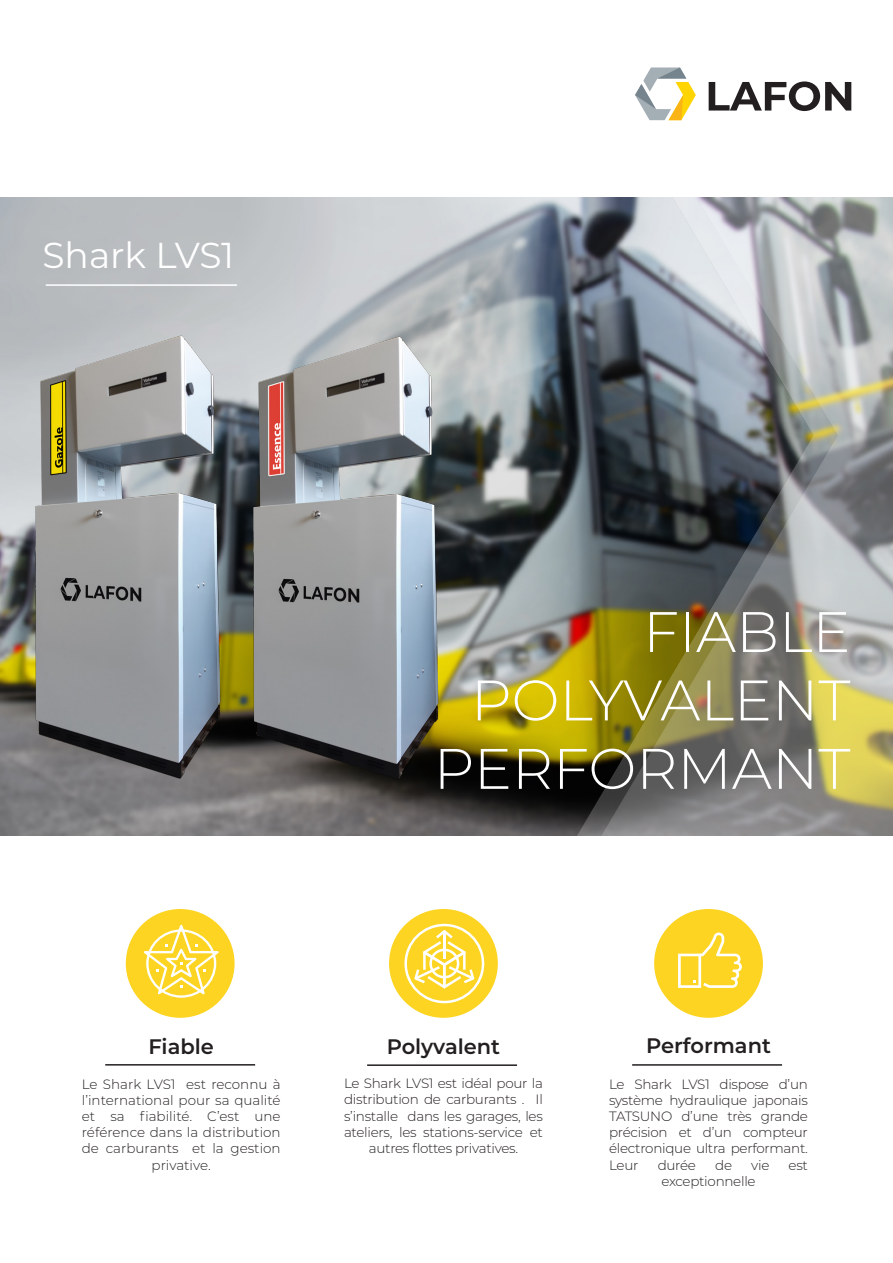
<style>
.page{position:relative;width:893px;height:1263px;background:#fff}
.page>*{position:absolute;margin:0;border:0;box-sizing:border-box;transform-origin:0 0}
.t1{font:300 57px "Montserrat";color:#fff}
.t2{font:36px "Montserrat";letter-spacing:-.01em;color:#fff}
.t3{font:600 21px "Montserrat";color:#231f20}
.t4{font:300 13.5px/16.2px "Montserrat";letter-spacing:-.02em;color:#231f20;text-align:center}
.t5{font:300 13.5px/16.2px "Montserrat";color:#231f20;text-align:center}
</style>
<div class="page">
<img style="left:0;top:198px;width:577px;height:638px">
<img style="left:577px;top:198px;width:316px;height:638px">
<div style="left:389px;top:909px;width:109px;height:109px;background:#fcd421;border-radius:50%"></div>
<div style="left:126px;top:909px;width:109px;height:109px;background:#fcd421;border-radius:50%"></div>
<div style="left:654px;top:909px;width:109px;height:109px;background:#fcd421;border-radius:50%"></div>
<hr style="left:105px;top:1064px;width:150px;height:1px;background:#231f20">
<hr style="left:632px;top:1064px;width:150px;height:2px;background:#231f20">
<hr style="left:367px;top:1064px;width:150px;height:2px;background:#231f20">
<svg style="left:144px;top:925px;width:75px;height:73px"></svg>
<img style="left:1px;top:330px;width:294px;height:460px">
<img style="left:219px;top:331px;width:293px;height:460px">
<svg style="left:678px;top:932px;width:64px;height:56px"></svg>
<svg style="left:404px;top:924px;width:80px;height:79px"></svg>
<svg style="left:709px;top:81px;width:142px;height:30px"></svg>
<svg style="left:635px;top:68px;width:61px;height:52px"></svg>
<hr style="left:46px;top:284px;width:191px;height:2px;background:#fff">
<p class="t2" style="left:43px;top:230px;width:193px">Shark LVS1</p>
<p class="t1" style="left:643px;top:593px;width:209px">FIABLE</p>
<p class="t1" style="left:471px;top:661px;width:381px">POLYVALENT</p>
<p class="t1" style="left:434px;top:730px;width:418px">PERFORMANT</p>
<p class="t3" style="left:148px;top:1031px;width:67px">Fiable</p>
<p class="t3" style="left:387px;top:1031px;width:115px">Polyvalent</p>
<p class="t3" style="left:646px;top:1031px;width:126px">Performant</p>
<p class="t5" style="left:82px;top:1075px;width:200px">Le Shark LVS1 est reconnu à l’international pour sa qualité et sa fiabilité. C’est une référence dans la distribution de carburants et la gestion privative.</p>
<p class="t4" style="left:344px;top:1075px;width:200px">Le Shark LVS1 est idéal pour la distribution de carburants . Il s’installe dans les garages, les ateliers, les stations-service et autres flottes privatives.</p>
<p class="t4" style="left:609px;top:1075px;width:200px;text-align:justify">Le Shark LVS1 dispose d’un système hydraulique japonais TATSUNO d’une très grande précision et d’un compteur électronique ultra performant.<br>Leur</p>
<p class="t4" style="left:658px;top:1156px;width:40px">durée</p>
<p class="t4" style="left:715px;top:1156px;width:18px">de</p>
<p class="t4" style="left:751px;top:1156px;width:20px">vie</p>
<p class="t4" style="left:789px;top:1156px;width:21px">est</p>
<p class="t4" style="left:661px;top:1172px;width:96px">exceptionnelle</p>
</div>
